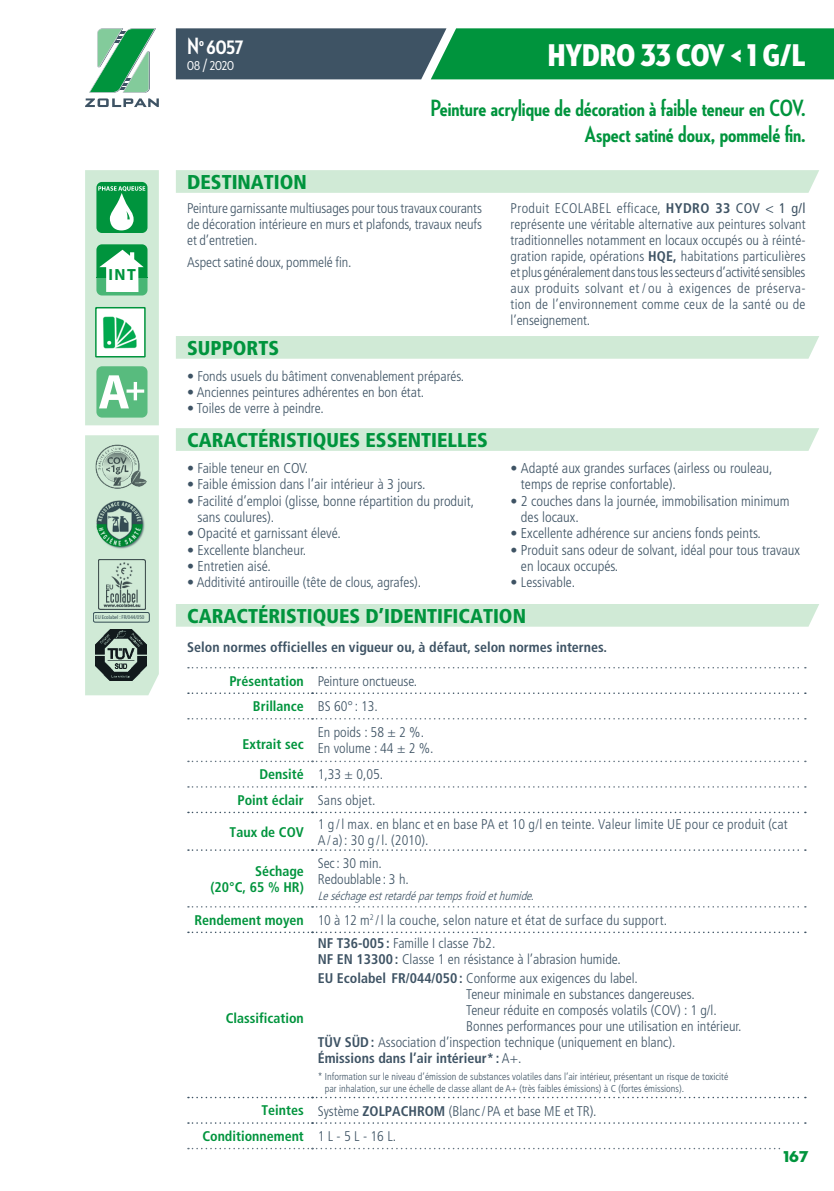
<style>
.page{position:relative;width:834px;height:1191px;background:#fff}
.page>*{position:absolute;margin:0;border:0;box-sizing:border-box;transform-origin:0 0}
.TITRE{font:32px "Neutraface 2 Condensed Titling";color:#fff}
.CHAPEAU{font:700 24px "Neutraface 2 Condensed";color:#00943d}
.t1{font:700 24px "Neutraface 2 Condensed";color:#fff}
.SOUS-TITRE{font:900 condensed 20px "Frutiger LT Std";color:#00943d}
.t2{font:700 16.2px "Myriad Pro";color:#00943d}
.t3{font:500 16px "Neutraface 2 Condensed";color:#fff}
.t4{font:16px "Neutraface 2 Display Titling";color:#00943d}
.LISTE-Texte_de_labeu{font:300 condensed 14.2px/16.4px "Frutiger LT Std";color:#3e5364}
.TEXTE_DE_LABEUR{font:300 condensed 14px/16px "Frutiger LT Std";color:#3e5364;text-align:justify}
.LISTE-Texte_de_labeu-2{font:300 condensed 14px "Frutiger LT Std";color:#3e5364}
.t5{font:700 condensed 14px "Frutiger LT Std";color:#00943d}
.TEXTE_BOLD{font:700 condensed 14px "Frutiger LT Std";color:#3e5364}
.t6{font:italic 300 condensed 12px "Frutiger LT Std";color:#3e5364}
.TEXTE-LEGENDE__TABLE{font:300 condensed 10px/12px "Frutiger LT Std";color:#3e5364}
.t7{font:condensed 5.4px "Frutiger LT Std";letter-spacing:-.005em;color:#3e5364}
.s1{font-size:14px}
.s2{font-size:14.2px}
.s3{font-weight:700}
.s4{font-weight:400}
.s5{font-weight:300}
</style>
<div class="page">
<svg style="left:85px;top:28px;width:74px;height:79px"></svg>
<svg style="left:176px;top:28px;width:657px;height:51px;background:#1d7d50"></svg>
<div style="left:176px;top:170px;width:643px;height:23px;background:#d0ead6"></div>
<div style="left:176px;top:336px;width:643px;height:23px;background:#d0ead6"></div>
<div style="left:176px;top:428px;width:643px;height:23px;background:#d0ead6"></div>
<div style="left:176px;top:604px;width:643px;height:22px;background:#d0ead6"></div>
<svg style="left:188px;top:667px;width:617px;height:1px"></svg>
<svg style="left:188px;top:718px;width:617px;height:1px"></svg>
<svg style="left:188px;top:760px;width:617px;height:2px"></svg>
<svg style="left:188px;top:786px;width:617px;height:1px"></svg>
<svg style="left:188px;top:906px;width:617px;height:1px"></svg>
<svg style="left:188px;top:1147px;width:593px;height:2px"></svg>
<svg style="left:188px;top:692px;width:617px;height:2px"></svg>
<svg style="left:188px;top:811px;width:617px;height:2px"></svg>
<svg style="left:188px;top:849px;width:617px;height:2px"></svg>
<svg style="left:188px;top:931px;width:617px;height:2px"></svg>
<svg style="left:188px;top:1096px;width:617px;height:2px"></svg>
<svg style="left:188px;top:1122px;width:617px;height:1px"></svg>
<svg style="left:85px;top:170px;width:74px;height:255px;background:#9fd6b3"></svg>
<div style="left:85px;top:435px;width:74px;height:260px;background:#d0ead6"></div>
<img style="left:96px;top:499px;width:51px;height:52px">
<img style="left:95px;top:629px;width:51px;height:51px">
<img style="left:98px;top:559px;width:48px;height:50px">
<div style="left:93px;top:612px;width:56px;height:10px;background:#d0ead6;border-radius:2px"></div>
<div style="left:93px;top:612px;width:56px;height:10px;border:1px solid #3e5364;border-radius:2px"></div>
<img style="left:96px;top:444px;width:51px;height:45px">
<img style="left:98px;top:310px;width:45px;height:44px">
<div style="left:95px;top:307px;width:51px;height:50px;border:2px solid #00943d"></div>
<p class="t2" style="left:108px;top:264px;width:29px">INT</p>
<p class="t7" style="left:95px;top:614px;width:51px">EU Ecolabel : FR/044/050</p>
<p class="t1" style="left:187px;top:32px;width:58px">N<sup>o</sup> 6057</p>
<p class="t3" style="left:187px;top:56px;width:48px">08 /2020</p>
<p class="SOUS-TITRE" style="left:187px;top:170px;width:121px">DESTINATION</p>
<p class="TITRE" style="left:547px;top:37px;width:259px">HYDRO 33 COV &lt; 1 G/l</p>
<p class="CHAPEAU" style="left:430px;top:94px;width:376px">Peinture acrylique de décoration à faible teneur en COV.</p>
<p class="CHAPEAU" style="left:584px;top:120px;width:222px">Aspect satiné doux, pommelé fin.</p>
<p class="TEXTE_DE_LABEUR" style="left:187px;top:201px;width:296px">Peinture garnissante multiusages pour tous travaux courants de décoration intérieure en murs et plafonds, travaux neufs et d’entretien.</p>
<p class="TEXTE_DE_LABEUR" style="left:187px;top:254px;width:166px">Aspect satiné doux, pommelé fin.</p>
<p class="SOUS-TITRE" style="left:187px;top:336px;width:93px">SUPPORTS</p>
<p class="LISTE-Texte_de_labeu-2" style="left:187px;top:368px;width:278px">• Fonds usuels du bâtiment convenablement préparés.</p>
<p class="LISTE-Texte_de_labeu-2" style="left:187px;top:384px;width:238px">• Anciennes peintures adhérentes en bon état.</p>
<p class="LISTE-Texte_de_labeu-2" style="left:187px;top:400px;width:138px">• Toiles de verre à peindre.</p>
<p class="SOUS-TITRE" style="left:187px;top:428px;width:302px">CARACTÉRISTIQUES ESSENTIELLES</p>
<p class="LISTE-Texte_de_labeu" style="left:187px;top:460px;width:122px"><span class="s1">• Faible t</span>eneur en COV.</p>
<p class="LISTE-Texte_de_labeu" style="left:187px;top:476px;width:240px"><span class="s1">•</span> Faible émission dans l’air intérieur à 3 jours.</p>
<p class="LISTE-Texte_de_labeu" style="left:197px;top:492px;width:278px;text-indent:-10px"><span class="s1">•</span> Facilité d’emploi (glisse, bonne répartition du produit, sans coulures).</p>
<p class="LISTE-Texte_de_labeu" style="left:187px;top:525px;width:155px"><span class="s1">•</span> Opacité et garnissant élevé.</p>
<p class="LISTE-Texte_de_labeu" style="left:187px;top:541px;width:120px"><span class="s1">•</span> Excellente blancheur.</p>
<p class="LISTE-Texte_de_labeu" style="left:187px;top:558px;width:85px"><span class="s1">•</span> Entretien aisé.</p>
<p class="LISTE-Texte_de_labeu-2" style="left:187px;top:574px;width:235px">• Additivité antirouille (tête de clous, agrafes)<span class="s2">.</span></p>
<p class="TEXTE_DE_LABEUR" style="left:510px;top:201px;width:296px">Produit ECOLABEL efficace, <span class="s3">HYDRO 33</span> <span class="s4">COV &lt; 1 g/l </span>représente une véritable alternative aux peintures solvant traditionnelles notamment en locaux occupés ou à réinté&shy;gration rapide, opérations <span class="s3">HQE,</span> habitations particulières et plus généralement dans tous les secteurs d’activité sensibles aux produits solvant et / ou à exigences de préserva&shy;tion de l’environnement comme ceux de la santé ou de l’enseignement.</p>
<p class="LISTE-Texte_de_labeu" style="left:521px;top:460px;width:253px;text-indent:-10px"><span class="s1">•</span> Adapté aux grandes surfaces (airless ou rouleau, temps de reprise confortable).</p>
<p class="LISTE-Texte_de_labeu" style="left:521px;top:492px;width:270px;text-indent:-10px"><span class="s1">•</span> 2 couches dans la journée, immobilisation minimum des locaux.</p>
<p class="LISTE-Texte_de_labeu" style="left:510px;top:525px;width:252px"><span class="s1">•</span> Excellente adhérence sur anciens fonds peints.</p>
<p class="LISTE-Texte_de_labeu" style="left:521px;top:541px;width:280px;text-indent:-10px"><span class="s1">•</span> Produit sans odeur de solvant, idéal pour tous travaux en locaux occupés.</p>
<p class="LISTE-Texte_de_labeu-2" style="left:510px;top:574px;width:66px">• Lessivable<span class="s2">.</span></p>
<p class="SOUS-TITRE" style="left:187px;top:604px;width:340px">CARACTÉRISTIQUES D’IDENTIFICATION</p>
<p class="TEXTE_BOLD" style="left:187px;top:639px;width:421px">Selon normes officielles en vigueur ou, à défaut, selon normes internes.</p>
<p class="t5" style="left:229px;top:672px;width:76px">Présentation</p>
<p class="TEXTE_DE_LABEUR" style="left:317px;top:673px;width:101px">Peinture onctueuse.</p>
<p class="t5" style="left:253px;top:698px;width:52px">Brillance</p>
<p class="TEXTE_DE_LABEUR" style="left:317px;top:698px;width:62px">BS 60° : 13.</p>
<p class="t5" style="left:242px;top:735px;width:63px">Extrait sec</p>
<p class="TEXTE_DE_LABEUR" style="left:317px;top:724px;width:108px">En poids : 58 ± 2 %.</p>
<p class="TEXTE_DE_LABEUR" style="left:317px;top:740px;width:117px">En volume : 44 ± 2 %.</p>
<p class="t5" style="left:259px;top:766px;width:46px">Densité</p>
<p class="TEXTE_DE_LABEUR" style="left:317px;top:766px;width:67px">1,33 ± 0,05.</p>
<p class="t5" style="left:237px;top:791px;width:68px">Point éclair</p>
<p class="TEXTE_DE_LABEUR" style="left:317px;top:792px;width:59px">Sans objet.</p>
<p class="t5" style="left:229px;top:823px;width:76px">Taux de COV</p>
<p class="TEXTE_DE_LABEUR" style="left:317px;top:816px;width:471px">1 g /l max. en blanc et en base PA et 10 g/l en teinte. Valeur limite UE pour ce produit (cat<br>A/ a): 30 g /l. (2010).</p>
<p class="t5" style="left:255px;top:862px;width:50px">Séchage</p>
<p class="t5" style="left:210px;top:878px;width:95px">(20°C, 65 % HR)</p>
<p class="TEXTE_DE_LABEUR" style="left:317px;top:855px;width:66px">Sec: 30 min.</p>
<p class="TEXTE_DE_LABEUR" style="left:317px;top:871px;width:93px">Redoublable : 3 h.</p>
<p class="t6" style="left:317px;top:888px;width:221px">Leséchageestretardépartempsfroidethumide.</p>
<p class="t5" style="left:194px;top:911px;width:111px">Rendement moyen</p>
<p class="TEXTE_DE_LABEUR" style="left:317px;top:912px;width:351px">10 à 12 m<sup>2</sup> /l la couche, selon nature et état de surface du support.</p>
<p class="t5" style="left:226px;top:1009px;width:80px">Classification</p>
<p class="TEXTE_DE_LABEUR" style="left:317px;top:935px;width:179px"><span class="s3">NF T36-005:</span> Famille I classe 7b2.</p>
<p class="TEXTE_DE_LABEUR" style="left:317px;top:951px;width:304px"><span class="s3">NF EN 13300:</span> Classe 1 en résistance à l’abrasion humide.</p>
<p class="TEXTE_DE_LABEUR" style="left:466px;top:970px;width:277px;text-align:left;text-indent:-148px"><span class="s3">EU Ecolabel FR/044/050:</span> Conforme aux exigences du label.<br>Teneur minimale en substances dangereuses.<br>Teneur réduite en composés volatils (COV) : 1 g/l.<br>Bonnes performances pour une utilisation en intérieur.</p>
<p class="TEXTE_DE_LABEUR" style="left:317px;top:1034px;width:359px"><span class="s3">TÜV SÜD:</span> Association d’inspection technique (uniquement en blanc).</p>
<p class="TEXTE_BOLD" style="left:317px;top:1049px;width:205px">Émissions dans l’air intérieur*: <span class="s5">A+.</span></p>
<p class="TEXTE-LEGENDE__TABLE" style="left:325px;top:1071px;width:405px;text-indent:-7px">* Information sur le niveau d’émission de substances volatiles dans l’air intérieur, présentant un risque de toxicité par inhalation, sur une échelle de classe allant de A+ (très faibles émissions) à C (fortes émissions).</p>
<p class="t5" style="left:261px;top:1102px;width:44px">Teintes</p>
<p class="TEXTE_DE_LABEUR" style="left:317px;top:1102px;width:280px">Système <span class="s3">ZOLPACHROM</span> (Blanc/ PA et base ME et TR).</p>
<p class="t5" style="left:202px;top:1127px;width:103px">Conditionnement</p>
<p class="TEXTE_DE_LABEUR" style="left:317px;top:1128px;width:80px">1 L - 5 L - 16 L.</p>
<p class="t4" style="left:783px;top:1146px;width:27px">167</p>
</div>
